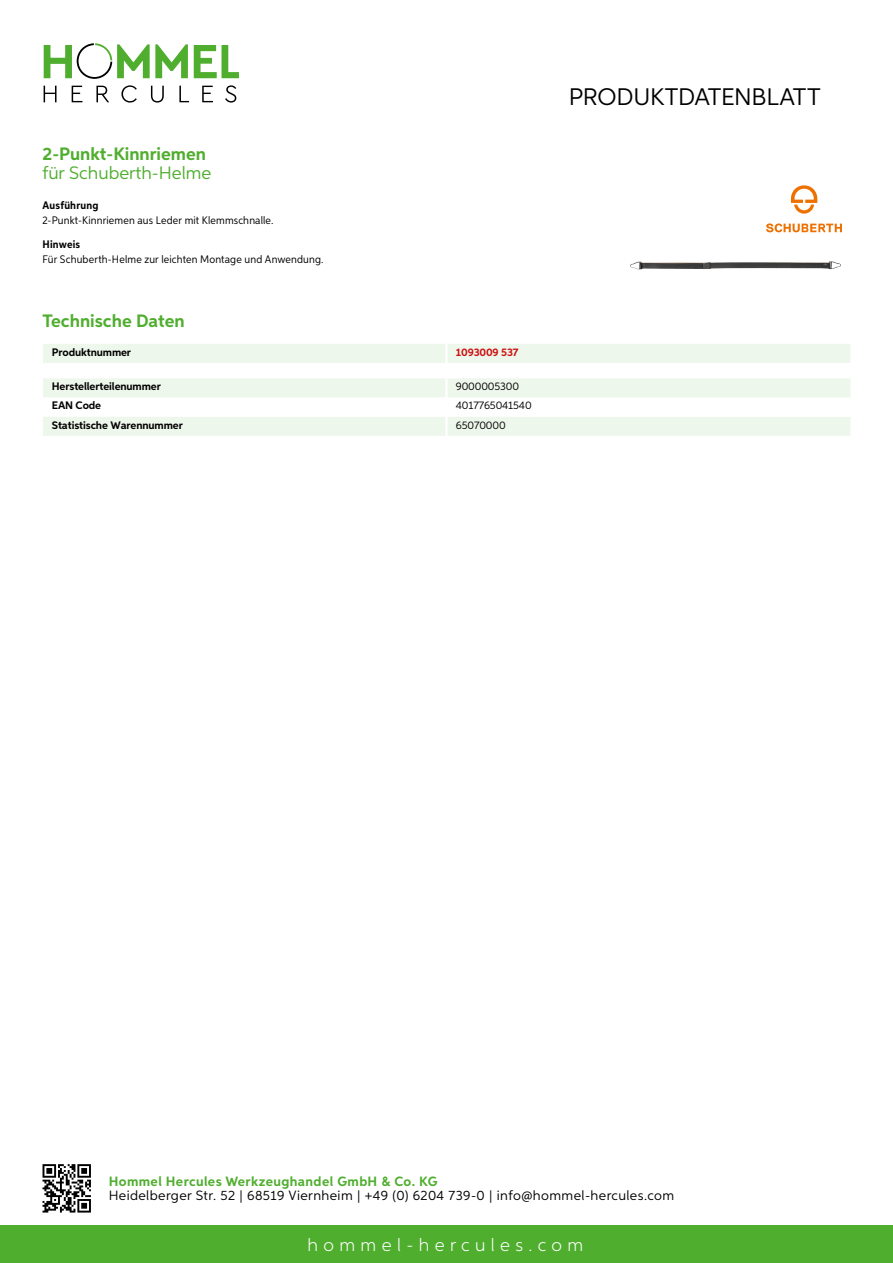
<style>
.page{position:relative;width:893px;height:1263px;background:#fff}
.page>*{position:absolute;margin:0;border:0;box-sizing:border-box;transform-origin:0 0}
.t1{font:24px "Aspira";letter-spacing:-.01em;color:#000}
.t2{font:700 18px "Aspira";color:#50ae2f}
.t3{font:300 18px "Aspira";letter-spacing:.3em;color:#fff}
.t4{font:18px "Aspira";color:#50ae2f}
.t5{font:13.5px "Aspira";letter-spacing:.03em;color:#000}
.t6{font:700 13.5px "Aspira";letter-spacing:.03em;color:#50ae2f}
.t7{font:10.95px "Aspira Nar";letter-spacing:.015em;color:#000}
.t8{font:700 10.95px "Aspira";letter-spacing:-.01em;color:#000}
.t9{font:10.95px "Aspira";letter-spacing:-.01em;color:#000}
.t10{font:700 10.95px "Aspira Nar";letter-spacing:.02em;color:#000}
.t11{font:700 10.95px "Aspira";letter-spacing:-.01em;color:#cd1013}
</style>
<div class="page">
<div style="left:0;top:1226px;width:893px;height:37px;background:#50ae2f"></div>
<svg style="left:43px;top:1164px;width:48px;height:48px"></svg>
<svg style="left:194px;top:45px;width:45px;height:33px"></svg>
<svg style="left:44px;top:43px;width:144px;height:36px"></svg>
<svg style="left:44px;top:86px;width:13px;height:16px"></svg>
<svg style="left:72px;top:86px;width:10px;height:16px"></svg>
<svg style="left:96px;top:86px;width:13px;height:16px"></svg>
<svg style="left:121px;top:85px;width:16px;height:18px"></svg>
<svg style="left:151px;top:86px;width:13px;height:17px"></svg>
<svg style="left:179px;top:86px;width:10px;height:16px"></svg>
<svg style="left:202px;top:86px;width:11px;height:16px"></svg>
<svg style="left:225px;top:85px;width:11px;height:18px"></svg>
<div style="left:43px;top:344px;width:807px;height:19px;background:#eef7eb"></div>
<hr style="left:445px;top:344px;width:3px;height:19px;background:#fff">
<svg style="left:43px;top:378px;width:807px;height:58px"></svg>
<hr style="left:445px;top:417px;width:3px;height:19px;background:#fff">
<svg style="left:766px;top:223px;width:76px;height:9px"></svg>
<svg style="left:791px;top:185px;width:26px;height:29px"></svg>
<h2 class="t2" style="left:43px;top:142px;width:165px">2-Punkt-Kinnriemen</h2>
<h2 class="t4" style="left:43px;top:162px;width:170px">für Schuberth-Helme</h2>
<p class="t10" style="left:43px;top:199px;width:58px">Ausführung</p>
<p class="t7" style="left:43px;top:214px;width:232px">2-Punkt-Kinnriemen aus Leder mit Klemmschnalle.</p>
<p class="t10" style="left:43px;top:237px;width:39px">Hinweis</p>
<p class="t7" style="left:43px;top:252px;width:283px">Für Schuberth-Helme zur leichten Montage und Anwendung.</p>
<h2 class="t2" style="left:43px;top:310px;width:144px">Technische Daten</h2>
<p class="t8" style="left:52px;top:345px;width:81px">Produktnummer</p>
<p class="t11" style="left:456px;top:345px;width:64px">1093009 537</p>
<p class="t8" style="left:52px;top:380px;width:111px">Herstellerteilenummer</p>
<p class="t9" style="left:456px;top:380px;width:65px">9000005300</p>
<p class="t8" style="left:52px;top:399px;width:51px">EAN Code</p>
<p class="t9" style="left:456px;top:399px;width:77px">4017765041540</p>
<p class="t8" style="left:52px;top:418px;width:132px">Statistische Warennummer</p>
<p class="t9" style="left:456px;top:418px;width:51px">65070000</p>
<h1 class="t1" style="left:569px;top:82px;width:253px">Produktdatenblatt</h1>
<p class="t6" style="left:109px;top:1172px;width:330px">Hommel Hercules Werkzeughandel GmbH &amp; Co. KG</p>
<p class="t5" style="left:109px;top:1187px;width:567px">Heidelberger Str. 52 | 68519 Viernheim | +49 (0) 6204 739-0 | info@hommel-hercules.com</p>
<h2 class="t3" style="left:307px;top:1234px;width:277px">hommel-hercules.com</h2>
</div>
